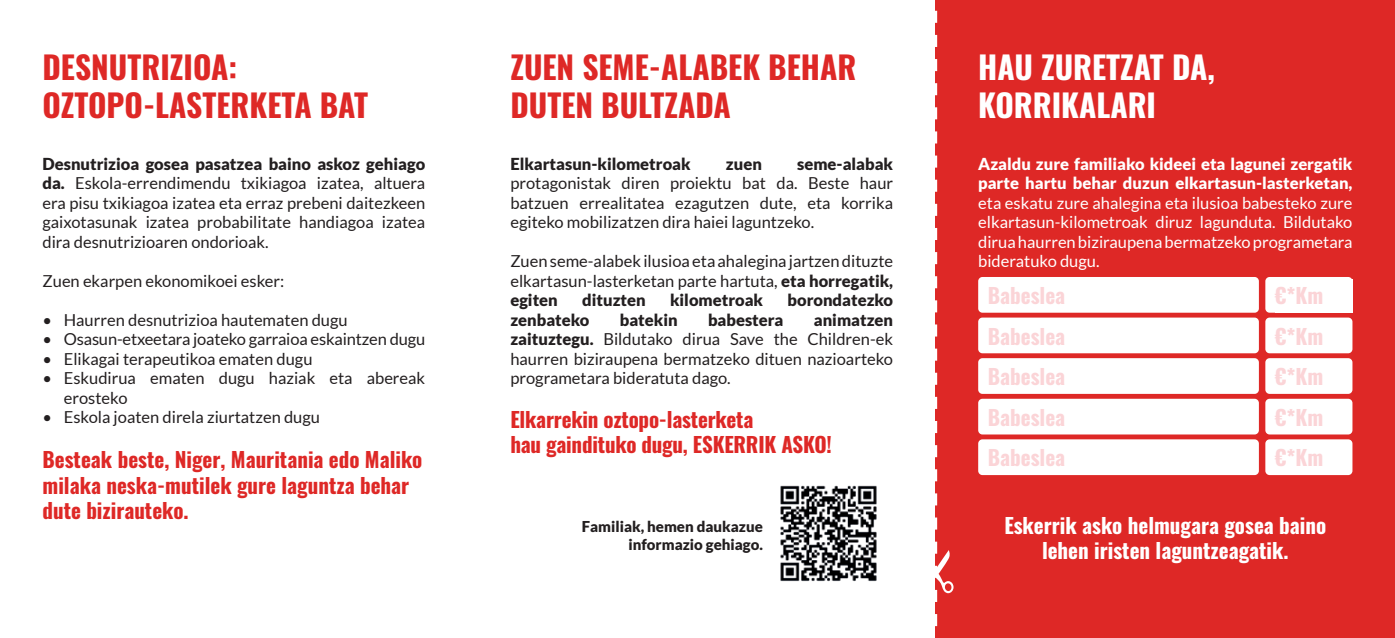
<style>
.page{position:relative;width:1395px;height:638px;background:#fff}
.page>*{position:absolute;margin:0;border:0;box-sizing:border-box;transform-origin:0 0}
.t1{font:31.5px/37.8px "Oswald";color:#de2826}
.t2{font:31.5px/37.8px "Oswald";color:#fff}
.t3{font:21px/25.2px "Oswald";color:#de2826}
.t4{font:21px "Oswald";color:#fbd4d7}
.t5{font:21px/25.2px "Oswald";color:#fff;text-align:center}
.t6{font:16.5px/19.5px "Lato";color:#231f20;text-align:justify}
.t7{font:16.5px/19.5px "Lato";color:#fff;text-align:justify}
.t8{font:900 16.5px "Lato";color:#231f20}
.t9{font:900 15px/18px "Lato";color:#231f20;text-align:right}
.s1{font-weight:900}
</style>
<div class="page">
<div style="left:935px;top:0;width:460px;height:638px;background:#de2826"></div>
<svg style="left:935px;top:10px;width:18px;height:617px"></svg>
<img style="left:780px;top:485px;width:97px;height:97px">
<div style="left:978px;top:277px;width:281px;height:36px;background:#fff;border-radius:4px"></div>
<div style="left:1265px;top:277px;width:87px;height:36px;background:#fff;border-radius:4px"></div>
<div style="left:1275px;top:279px;width:77px;height:34px;background:#fff"></div>
<div style="left:978px;top:317px;width:281px;height:36px;background:#fff;border-radius:4px"></div>
<div style="left:1265px;top:317px;width:87px;height:36px;background:#fff;border-radius:4px"></div>
<div style="left:978px;top:358px;width:281px;height:36px;background:#fff;border-radius:4px"></div>
<div style="left:1265px;top:358px;width:87px;height:36px;background:#fff;border-radius:4px"></div>
<div style="left:978px;top:399px;width:281px;height:35px;background:#fff;border-radius:4px"></div>
<div style="left:1265px;top:399px;width:87px;height:35px;background:#fff;border-radius:4px"></div>
<div style="left:978px;top:439px;width:281px;height:36px;background:#fff;border-radius:4px"></div>
<div style="left:1265px;top:439px;width:87px;height:36px;background:#fff;border-radius:4px"></div>
<p class="t1" style="left:43px;top:45px;width:327px">DESNUTRIZIOA:<br>OZTOPO-LASTERKETA BAT</p>
<p class="t6" style="left:43px;top:154px;width:384px"><span class="s1">Desnutrizioa gosea pasatzea baino askoz gehiago da.</span> Eskola-errendimendu txikiagoa izatea, altuera era pisu txikiagoa izatea eta erraz prebeni daitezkeen gaixotasunak izatea probabilitate handiagoa izatea dira desnutrizioaren ondorioak.</p>
<p class="t6" style="left:43px;top:271px;width:243px">Zuen ekarpen ekonomikoei esker:</p>
<p class="t6" style="left:43px;top:310px;width:307px">• Haurren desnutrizioa hautematen dugu</p>
<p class="t6" style="left:43px;top:329px;width:384px">• Osasun-etxeetara joateko garraioa eskaintzen dugu</p>
<p class="t6" style="left:43px;top:349px;width:271px">• Elikagai terapeutikoa ematen dugu</p>
<p class="t6" style="left:64px;top:368px;width:363px;text-indent:-21px">• Eskudirua ematen dugu haziak eta abereak erosteko</p>
<p class="t6" style="left:43px;top:407px;width:279px">• Eskola joaten direla ziurtatzen dugu</p>
<p class="t3" style="left:43px;top:445px;width:381px">Besteak beste, Niger, Mauritania edo Maliko milaka neska-mutilek gure laguntza behar dute bizirauteko.</p>
<p class="t1" style="left:510px;top:45px;width:347px">ZUEN SEME-ALABEK BEHAR<br>DUTEN BULTZADA</p>
<p class="t8" style="left:510px;top:154px;width:182px">Elkartasun-kilometroak</p>
<p class="t8" style="left:726px;top:154px;width:37px">zuen</p>
<p class="t6" style="left:510px;top:154px;width:384px;text-indent:287px"><span class="s1">seme-alabak </span>protagonistak diren proiektu bat da. Beste haur batzuen errealitatea ezagutzen dute, eta korrika egiteko mobilizatzen dira haiei laguntzeko.</p>
<p class="t6" style="left:510px;top:251px;width:384px">Zuen seme-alabek ilusioa eta ahalegina jartzen dituzte elkartasun-lasterketan parte hartuta, <span class="s1">eta horregatik, egiten</span></p>
<p class="t8" style="left:582px;top:291px;width:65px">dituzten</p>
<p class="t8" style="left:670px;top:291px;width:95px">kilometroak</p>
<p class="t8" style="left:787px;top:291px;width:107px">borondatezko</p>
<p class="t8" style="left:510px;top:310px;width:81px">zenbateko</p>
<p class="t8" style="left:620px;top:310px;width:59px">batekin</p>
<p class="t8" style="left:708px;top:310px;width:77px">babestera</p>
<p class="t6" style="left:510px;top:310px;width:384px;text-indent:303px"><span class="s1">animatzen zaituztegu.</span> Bildutako dirua Save the Children-ek haurren biziraupena bermatzeko dituen nazioarteko programetara bideratuta dago.</p>
<p class="t3" style="left:510px;top:405px;width:245px">Elkarrekin oztopo-lasterketa</p>
<p class="t3" style="left:510px;top:430px;width:323px">hau gaindituko dugu, ESKERRIK ASKO!</p>
<p class="t2" style="left:978px;top:45px;width:238px">HAU ZURETZAT DA,<br>KORRIKALARI</p>
<p class="t7" style="left:978px;top:154px;width:376px"><span class="s1">Azaldu zure familiako kideei eta lagunei zergatik parte hartu behar duzun elkartasun-lasterketan, </span>eta eskatu zure ahalegina eta ilusioa babesteko zure elkartasun-kilometroak diruz lagunduta. Bildutako dirua haurren biziraupena bermatzeko programetara bideratuko dugu.</p>
<p class="t4" style="left:988px;top:277px;width:79px">Babeslea</p>
<p class="t4" style="left:1275px;top:277px;width:50px">€*Km</p>
<p class="t4" style="left:988px;top:317px;width:79px">Babeslea</p>
<p class="t4" style="left:1275px;top:317px;width:50px">€*Km</p>
<p class="t4" style="left:988px;top:358px;width:79px">Babeslea</p>
<p class="t4" style="left:1275px;top:358px;width:50px">€*Km</p>
<p class="t4" style="left:988px;top:398px;width:79px">Babeslea</p>
<p class="t4" style="left:1275px;top:398px;width:50px">€*Km</p>
<p class="t4" style="left:988px;top:439px;width:79px">Babeslea</p>
<p class="t4" style="left:1275px;top:439px;width:50px">€*Km</p>
<p class="t9" style="left:582px;top:517px;width:183px">Familiak, hemen daukazue informazio gehiago.</p>
<p class="t5" style="left:1004px;top:510px;width:323px">Eskerrik asko helmugara gosea baino lehen iristen laguntzeagatik.</p>
</div>
